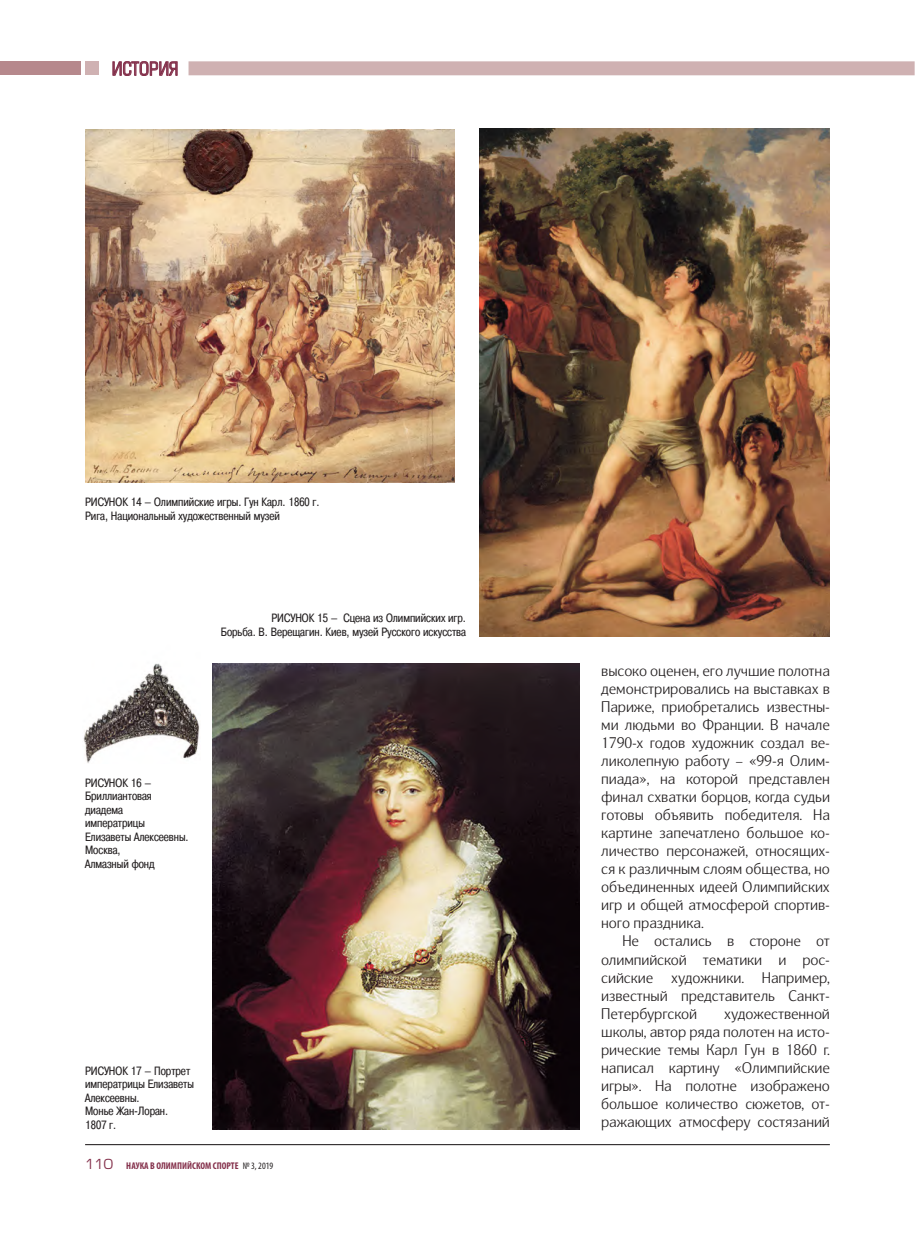
<style>
.page{position:relative;width:915px;height:1234px;background:#fff}
.page>*{position:absolute;margin:0;border:0;box-sizing:border-box;transform-origin:0 0}
.t1{font:18px "Europe Cond";color:#84304b}
.t2{font:300 15px/18px "Nat Grotesk";color:#231f20;text-align:justify;scale:1.05 1}
.t3{font:13.5px "Europe";color:#84304b}
.t4{font:12px/13.5px "Pragmatica Cond C";color:#231f20}
.t5{font:700 condensed 9.75px "Myriad Pro";color:#84304b}
.s1{font-weight:400;color:#231f20}
</style>
<div class="page">
<div style="left:0;top:61px;width:81px;height:14px;background:#b6888c"></div>
<div style="left:85px;top:61px;width:14px;height:14px;background:#cfb1b2"></div>
<hr style="left:85px;top:1143px;width:744px;height:1px;background:#231f20">
<div style="left:188px;top:61px;width:726px;height:14px;background:#cfb1b2"></div>
<svg style="left:112px;top:61px;width:66px;height:15px"></svg>
<img style="left:479px;top:128px;width:350px;height:508px">
<img style="left:213px;top:663px;width:366px;height:466px">
<img style="left:83px;top:663px;width:117px;height:100px">
<img style="left:85px;top:130px;width:369px;height:352px">
<p class="t1" style="left:112px;top:57px;width:68px">история</p>
<p class="t4" style="left:85px;top:495px;width:13px">Рисунок</p>
<p class="t4" style="left:85px;top:495px;width:236px;text-indent:46px">14 – Олимпийские игры. Гун Карл. 1860 г.<br>Рига, Национальный художественный музей</p>
<p class="t4" style="left:221px;top:611px;width:246px;text-align:right">15 – Сцена из Олимпийских игр.<br>Борьба. В. Верещагин. Киев, музей Русского искусства</p>
<p class="t4" style="left:271px;top:611px;width:13px">Рисунок</p>
<p class="t4" style="left:85px;top:775px;width:105px;text-indent:46px">16 –<br>Бриллиантовая диадема<br>императрицы<br>Елизаветы Алексеевны.<br>Москва,<br>Алмазный фонд</p>
<p class="t4" style="left:85px;top:775px;width:13px">Рисунок</p>
<p class="t4" style="left:85px;top:1063px;width:13px">Рисунок</p>
<p class="t4" style="left:85px;top:1063px;width:110px;text-indent:46px">17 – Портрет императрицы Елизаветы<br>Алексеевны.<br>Монье Жан-Лоран.<br>1807 г.</p>
<p class="t3" style="left:85px;top:1155px;width:29px">110</p>
<p class="t5" style="left:126px;top:1158px;width:148px">НАУКА В ОЛИМПИЙСКОМ СПОРТЕ <span class="s1">№ 3, 2019</span></p>
<p class="t2" style="left:601px;top:663px;width:219px">высоко оценен, его лучшие полотна демонстрировались на выставках в Париже, приобретались известны&shy;ми людьми во Франции. В начале 1790-х годов художник создал ве&shy;ликолепную работу – «99-я Олим&shy;пиада», на которой представлен финал схватки борцов, когда судьи готовы объявить победителя. На картине запечатлено большое ко&shy;личество персонажей, относящих&shy;ся к различным слоям общества, но объединенных идеей Олимпийских игр и общей атмосферой спортив&shy;ного праздника.</p>
<p class="t2" style="left:601px;top:933px;width:219px;text-indent:21px">Не остались в стороне от олимпийской тематики и рос&shy;сийские художники. Например, известный представитель Санкт-Петербургской</p>
<p class="t2" style="left:601px;top:1005px;width:219px;text-indent:123px">художественной школы, автор ряда полотен на исто&shy;рические темы Карл Гун в 1860 г. написал картину «Олимпийские игры». На полотне изображено большое количество сюжетов, от&shy;ражающих атмосферу состязаний</p>
</div>
